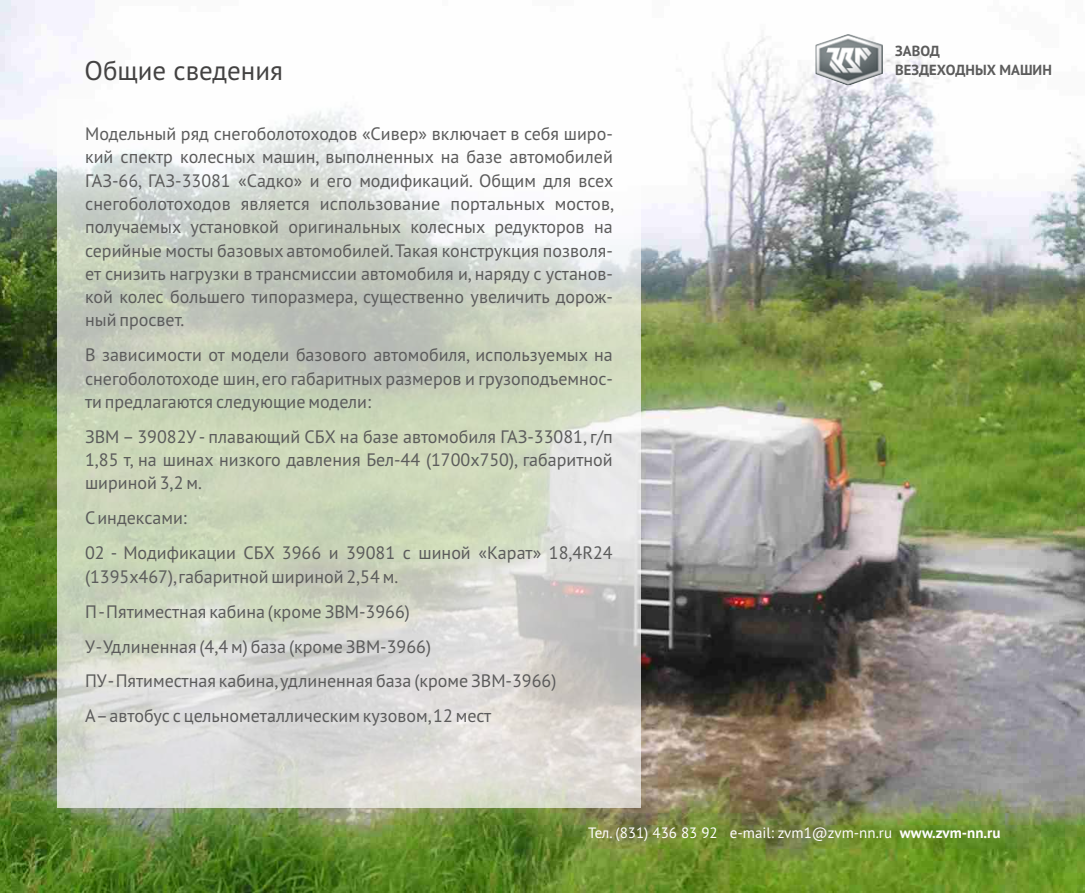
<style>
.page{position:relative;width:1085px;height:893px;background:#fff}
.page>*{position:absolute;margin:0;border:0;box-sizing:border-box;transform-origin:0 0}
.t1{font:27px "PT Sans";color:#434242}
.t2{font:18px/23.2px "PT Sans";color:#5b5b5b;text-align:justify}
.t3{font:15px "PT Sans";color:#fefefe}
.t4{font:700 14.55px "PT Sans";color:#5b5b5b}
.s1{font-weight:700}
</style>
<div class="page">
<img style="left:0;top:0;width:1084px;height:893px">
<div style="left:58px;top:100px;width:582px;height:708px;background:#fefefe;opacity:.69"></div>
<img style="left:815px;top:34px;width:67px;height:51px">
<p class="t4" style="left:895px;top:41px;width:46px">ЗАВОД</p>
<h1 class="t1" style="left:85px;top:52px;width:200px">Общие сведения</h1>
<p class="t4" style="left:895px;top:60px;width:158px">ВЕЗДЕХОДНЫХ МАШИН</p>
<p class="t2" style="left:85px;top:122px;width:530px">Модельный ряд снегоболотоходов «Сивер» включает в себя широ&shy;кий спектр колесных машин, выполненных на базе автомобилей ГАЗ-66, ГАЗ-33081 «Садко» и его модификаций. Общим для всех снегоболотоходов является использование портальных мостов, получаемых установкой оригинальных колесных редукторов на серийные мосты базовых автомобилей.Такая конструкция позволя&shy;ет снизить нагрузки в трансмиссии автомобиля и, наряду с установ&shy;кой колес большего типоразмера, существенно увеличить дорож&shy;ный просвет.</p>
<p class="t2" style="left:85px;top:343px;width:529px">В зависимости от модели базового автомобиля, используемых на снегоболотоходе шин,его габаритных размеров и грузоподъемнос&shy;ти предлагаются следующие модели:</p>
<p class="t2" style="left:85px;top:425px;width:529px">ЗВМ – 39082У- плавающий СБХ на базе автомобиля ГАЗ-33081, г/п 1,85 т, на шинах низкого давления Бел-44 (1700х750), габаритной шириной 3,2 м.</p>
<p class="t2" style="left:85px;top:500px;width:529px;line-height:35px">Синдексами:<br>02 - Модификации СБХ 3966 и 39081 с шиной «Карат» 18,4R24</p>
<p class="t2" style="left:85px;top:558px;width:473px;line-height:35px;text-align:left">(1395х467),габаритной шириной 2,54 м.<br>П -Пятиместная кабина (кроме ЗВМ-3966)<br>У-Удлиненная (4,4 м) база (кроме ЗВМ-3966)<br>ПУ-Пятиместная кабина,удлиненная база (кроме ЗВМ-3966)<br>А–автобус с цельнометаллическим кузовом,12 мест</p>
<p class="t3" style="left:588px;top:823px;width:414px">Тел. (831) 436 83 92 e-mail: zvm1@zvm-nn.ru <span class="s1">www.zvm-nn.ru</span></p>
</div>
